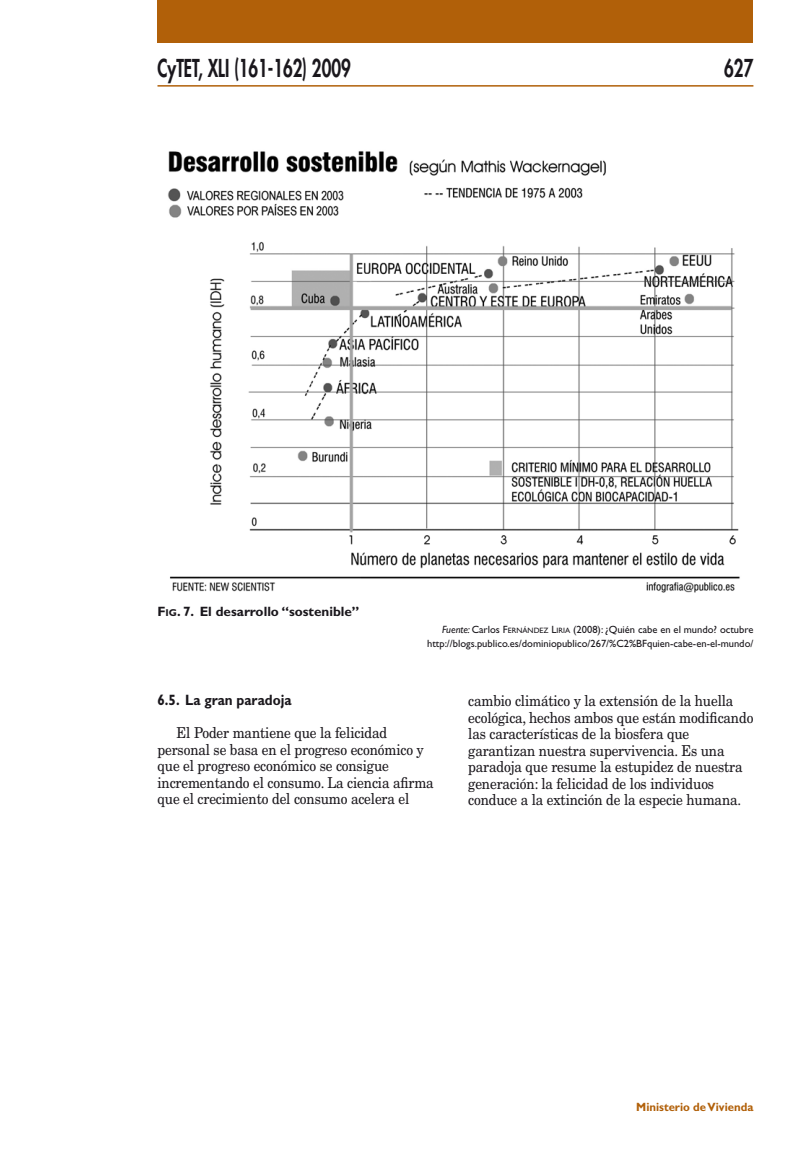
<style>
.page{position:relative;width:796px;height:1149px;background:#fff}
.page>*{position:absolute;margin:0;border:0;box-sizing:border-box;transform-origin:0 0}
.t1{font:800 24px "Futura";color:#1a171c;scale:.7 1}
.t2{font:15px/16.5px "New Century Schlbk";letter-spacing:-.01em;color:#1a171c;scale:.9 1}
.t3{font:700 15px "Gill Sans";color:#1a171c;scale:.9 1}
.t4{font:700 13.5px "Gill Sans";color:#1a171c}
.t5{font:700 12px "Gill Sans";color:#b16009;scale:.95 1}
.t6{font:10.5px/13.5px "Gill Sans";color:#1a171c;text-align:right}
.s1{font-style:inherit}
.s2{font-size:10.05px}
.s3{font-style:italic}
.s4{font-size:7.8px}
</style>
<div class="page">
<div style="left:157px;top:0;width:596px;height:43px;background:#b16009"></div>
<hr style="left:157px;top:85px;width:596px;height:2px;background:#b16009">
<img style="left:168px;top:151px;width:572px;height:442px">
<h1 class="t1" style="left:157px;top:52px;width:277px">CyTET, XLI (161-162) 2009</h1>
<h1 class="t1" style="left:723px;top:52px;width:43px">627</h1>
<p class="t4" style="left:157px;top:603px;width:203px"><span class="s1">F</span><span class="s2">ig</span><span class="s1">.</span> 7. El desarrollo “sostenible”</p>
<p class="t6" style="left:427px;top:623px;width:327px"><span class="s3">Fuente:</span> Carlos <span class="s1">F</span><span class="s4">ERNÁNDEZ</span> <span class="s1">L</span><span class="s4">IRIA</span> (2008): ¿Quién cabe en el mundo? octubre http://blogs.publico.es/dominiopublico/267/%C2%BFquien-cabe-en-el-mundo/</p>
<p class="t3" style="left:157px;top:691px;width:150px">6.5. La gran paradoja</p>
<p class="t2" style="left:157px;top:724px;width:308px;text-indent:19px">El Poder mantiene que la felicidad personal se basa en el progreso económico y que el progreso económico se consigue incrementando el consumo. La ciencia afirma que el crecimiento del consumo acelera el</p>
<p class="t2" style="left:468px;top:692px;width:318px">cambio climático y la extensión de la huella ecológica, hechos ambos que están modificando las características de la biosfera que garantizan nuestra supervivencia. Es una paradoja que resume la estupidez de nuestra generación: la felicidad de los individuos conduce a la extinción de la especie humana.</p>
<p class="t5" style="left:636px;top:1099px;width:125px">Ministerio de Vivienda</p>
</div>
